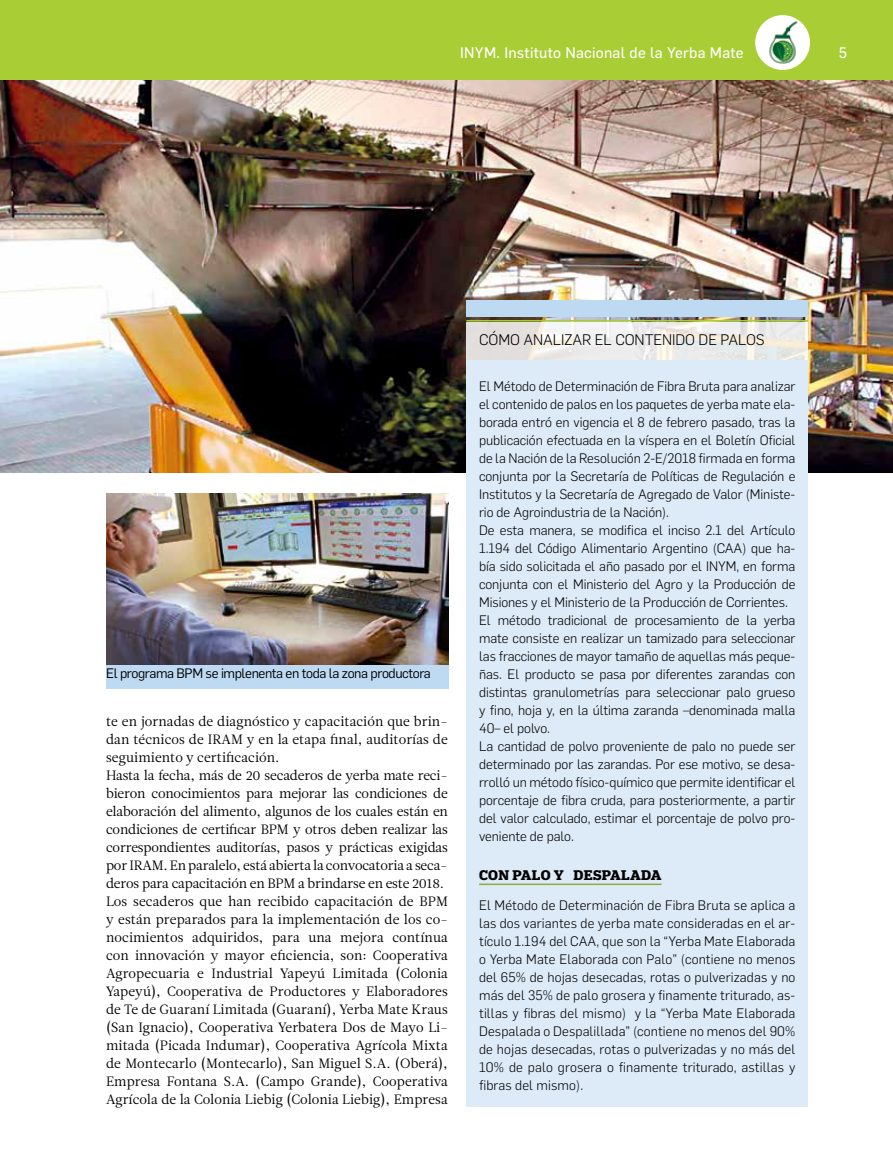
<style>
.page{position:relative;width:893px;height:1170px;background:#fff}
.page>*{position:absolute;margin:0;border:0;box-sizing:border-box;transform-origin:0 0}
.t1{font:15px "Flama Basic";letter-spacing:.02em;color:#fff}
.t2{font:300 15px "Flama";letter-spacing:-.005em;color:#000}
.t3{font:300 13.5px/18px "Flama";letter-spacing:-.005em;color:#000}
.t4{font:13.5px/18px "Leitura News Roman 1";letter-spacing:.005em;color:#000}
.t5{font:13.5px "Flama";letter-spacing:-.03em;color:#000}
.t6{font:700 13.2px "Popular";letter-spacing:.02em;color:#000}
</style>
<div class="page">
<img style="left:0;top:80px;width:893px;height:392px">
<svg style="left:466px;top:322px;width:342px;height:37px"></svg>
<div style="left:0;top:0;width:893px;height:80px;background:#a9cd34"></div>
<div style="left:755px;top:15px;width:55px;height:55px;background:#fff;border-radius:50%"></div>
<img style="left:769px;top:21px;width:29px;height:43px">
<img style="left:106px;top:493px;width:342px;height:172px">
<div style="left:466px;top:359px;width:342px;height:747px;background:#ddebf8"></div>
<hr style="left:479px;top:883px;width:183px;height:2px;background:#91ab36">
<div style="left:466px;top:300px;width:342px;height:16px;background:#bedaf2"></div>
<hr style="left:466px;top:320px;width:342px;height:1px;background:#a9cd34">
<div style="left:106px;top:665px;width:342px;height:23px;background:#bedaf2"></div>
<p class="t1" style="left:460px;top:43px;width:285px">INYM. Instituto Nacional de la Yerba Mate</p>
<p class="t1" style="left:839px;top:43px;width:10px">5</p>
<p class="t5" style="left:106px;top:664px;width:326px">El programa BPM se implenenta en toda la zona productora</p>
<p class="t4" style="left:106px;top:712px;width:343px">te en jornadas de diagnóstico y capacitación que brin&shy;dan técnicos de IRAM y en la etapa final, auditorías de seguimiento y certificación.<br>Hasta la fecha, más de 20 secaderos de yerba mate reci&shy;bieron conocimientos para mejorar las condiciones de elaboración del alimento, algunos de los cuales están en condiciones de certificar BPM y otros deben realizar las correspondientes auditorías, pasos y prácticas exigidas por IRAM. En paralelo, está abierta la convocatoria a seca&shy;deros para capacitación en BPM a brindarse en este 2018.<br>Los secaderos que han recibido capacitación de BPM y están preparados para la implementación de los co&shy;nocimientos adquiridos, para una mejora contínua con innovación y mayor eficiencia, son: Cooperativa Agropecuaria e Industrial Yapeyú Limitada (Colonia Yapeyú), Cooperativa de Productores y Elaboradores de Te de Guaraní Limitada (Guaraní), Yerba Mate Kraus (San Ignacio), Cooperativa Yerbatera Dos de Mayo Li&shy;mitada (Picada Indumar), Cooperativa Agrícola Mixta de Montecarlo (Montecarlo), San Miguel S.A. (Oberá), Empresa Fontana S.A. (Campo Grande), Cooperativa Agrícola de la Colonia Liebig (Colonia Liebig), Empresa</p>
<p class="t2" style="left:479px;top:330px;width:287px">CÓMO ANALIZAR EL CONTENIDO DE PALOS</p>
<p class="t3" style="left:479px;top:376px;width:318px">El Método de Determinación de Fibra Bruta para analizar el contenido de palos en los paquetes de yerba mate ela&shy;borada entró en vigencia el 8 de febrero pasado, tras la publicación efectuada en la víspera en el Boletín Oficial de la Nación de la Resolución 2-E/2018 firmada en forma conjunta por la Secretaría de Políticas de Regulación e Institutos y la Secretaría de Agregado de Valor (Ministe&shy;rio de Agroindustria de la Nación).<br>De esta manera, se modifica el inciso 2.1 del Artículo 1.194 del Código Alimentario Argentino (CAA) que ha&shy;bía sido solicitada el año pasado por el INYM, en forma conjunta con el Ministerio del Agro y la Producción de Misiones y el Ministerio de la Producción de Corrientes.<br>El método tradicional de procesamiento de la yerba mate consiste en realizar un tamizado para seleccionar las fracciones de mayor tamaño de aquellas más peque&shy;ñas. El producto se pasa por diferentes zarandas con distintas granulometrías para seleccionar palo grueso y fino, hoja y, en la última zaranda –denominada malla 40– el polvo.<br>La cantidad de polvo proveniente de palo no puede ser determinado por las zarandas. Por ese motivo, se desa&shy;rrolló un método físico-químico que permite identificar el porcentaje de fibra cruda, para posteriormente, a partir del valor calculado, estimar el porcentaje de polvo pro&shy;veniente de palo.</p>
<p class="t6" style="left:479px;top:866px;width:184px">CON PALO Y DESPALADA</p>
<p class="t3" style="left:479px;top:895px;width:318px;text-align:justify">El Método de Determinación de Fibra Bruta se aplica a las dos variantes de yerba mate consideradas en el ar&shy;tículo 1.194 del CAA, que son la “Yerba Mate Elaborada o Yerba Mate Elaborada con Palo” (contiene no menos del 65% de hojas desecadas, rotas o pulverizadas y no más del 35% de palo grosera y finamente triturado, as&shy;tillas y fibras del mismo) y la “Yerba Mate Elaborada Despalada o Despalillada” (contiene no menos del 90% de hojas desecadas, rotas o pulverizadas y no más del 10% de palo grosera o finamente triturado, astillas y fibras del mismo).</p>
</div>
